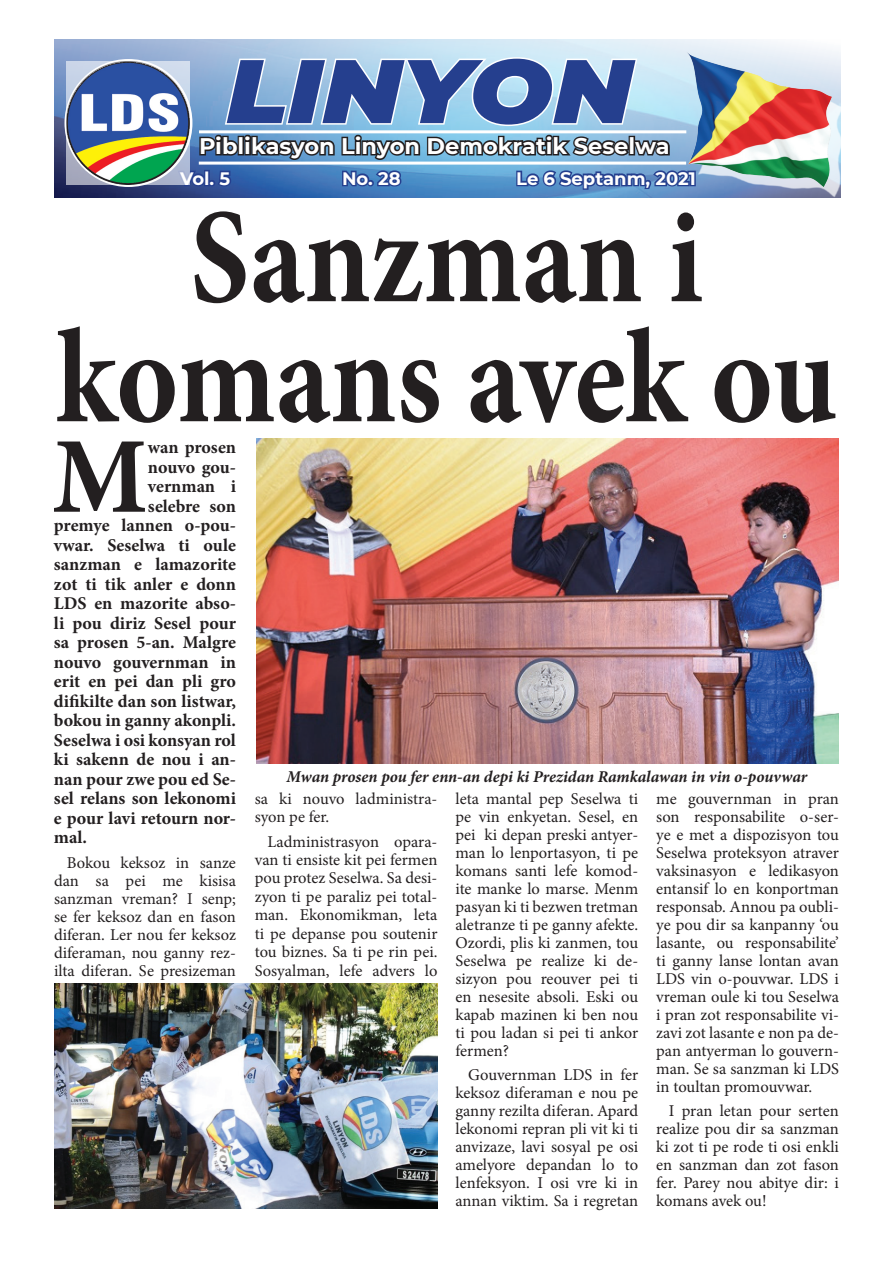
<style>
.page{position:relative;width:893px;height:1263px;background:#fff}
.page>*{position:absolute;margin:0;border:0;box-sizing:border-box;transform-origin:0 0}
.t1{font:700 135px/120px "Minion Pro";letter-spacing:-.005em;color:#231f20;text-align:center;scale:.87 1}
.t2{font:700 108px "Minion Pro";color:#231f20}
.t3{font:italic 900 90px "Montserrat";color:#253f8e;scale:1.1 1}
.t4{font:700 22.5px "Montserrat";color:#fff}
.t5{font:700 18px "Minion Pro";color:#231f20}
.t6{font:700 18px "Montserrat";color:#fff}
.t7{font:16.5px/18px "Minion Pro";color:#231f20;text-align:justify}
.t8{font:italic 700 16.5px "Minion Pro";letter-spacing:-.005em;color:#231f20}
</style>
<div class="page">
<img style="left:54px;top:39px;width:765px;height:159px">
<svg style="left:198px;top:56px;width:465px;height:106px;background:#95b7ce"></svg>
<svg style="left:175px;top:168px;width:59px;height:21px"></svg>
<svg style="left:340px;top:168px;width:64px;height:21px"></svg>
<svg style="left:515px;top:168px;width:148px;height:23px;background:#466faf"></svg>
<img style="left:66px;top:62px;width:123px;height:123px">
<div style="left:696px;top:62px;width:147px;height:136px;background:#fff;opacity:.75"></div>
<img style="left:663px;top:49px;width:180px;height:144px">
<hr style="left:199px;top:130px;width:487px;height:3px;background:#fff">
<hr style="left:199px;top:162px;width:487px;height:3px;background:#fff">
<img style="left:257px;top:438px;width:582px;height:326px">
<img style="left:54px;top:983px;width:383px;height:226px">
<h3 class="t3" style="left:226px;top:23px;width:371px">LINYON</h3>
<h3 class="t4" style="left:199px;top:130px;width:472px">Piblikasyon Linyon Demokratik Seselwa</h3>
<p class="t6" style="left:180px;top:165px;width:52px">Vol. 5</p>
<p class="t6" style="left:342px;top:165px;width:60px">No. 28</p>
<p class="t6" style="left:516px;top:165px;width:181px">Le 6 Septanm, 2021</p>
<h1 class="t1" style="left:56px;top:196px;width:899px">Sanzman i komans avek ou</h1>
<h2 class="t2" style="left:52px;top:401px;width:97px">M</h2>
<p class="t5" style="left:148px;top:435px;width:90px">wan prosen</p>
<p class="t5" style="left:148px;top:454px;width:90px">nouvo gou-</p>
<p class="t5" style="left:148px;top:474px;width:90px">vernman i</p>
<p class="t5" style="left:148px;top:493px;width:90px">selebre son</p>
<p class="t5" style="left:54px;top:513px;width:183px">premye lannen o-pou-</p>
<p class="t5" style="left:54px;top:532px;width:183px">vwar. Seselwa ti oule</p>
<p class="t5" style="left:54px;top:552px;width:183px">sanzman e lamazorite</p>
<p class="t5" style="left:54px;top:571px;width:183px">zot ti tik anler e donn</p>
<p class="t5" style="left:54px;top:591px;width:183px">LDS en mazorite abso-</p>
<p class="t5" style="left:54px;top:610px;width:184px">li pou diriz Sesel pour</p>
<p class="t5" style="left:54px;top:630px;width:183px">sa prosen 5-an. Malgre</p>
<p class="t5" style="left:54px;top:649px;width:183px">nouvo gouvernman in</p>
<p class="t5" style="left:54px;top:669px;width:183px">erit en pei dan pli gro</p>
<p class="t5" style="left:54px;top:688px;width:183px">difikilte dan son listwar,</p>
<p class="t5" style="left:54px;top:708px;width:183px">bokou in ganny akonpli.</p>
<p class="t5" style="left:54px;top:727px;width:183px">Seselwa i osi konsyan rol</p>
<p class="t5" style="left:54px;top:747px;width:183px">ki sakenn de nou i an-</p>
<p class="t5" style="left:54px;top:766px;width:183px">nan pour zwe pou ed Se-</p>
<p class="t5" style="left:54px;top:786px;width:183px">sel relans son lekonomi</p>
<p class="t5" style="left:54px;top:805px;width:183px">e pour lavi retourn nor-</p>
<p class="t5" style="left:54px;top:825px;width:35px">mal.</p>
<p class="t7" style="left:54px;top:853px;width:184px;text-indent:13px">Bokou keksoz in sanze dan sa pei me kisisa sanzman vreman? I senp; se fer keksoz dan en fason diferan. Ler nou fer keksoz diferaman, nou ganny rez&shy;ilta diferan. Se presizeman</p>
<p class="t8" style="left:287px;top:765px;width:522px">Mwan prosen pou fer enn-an depi ki Prezidan Ramkalawan in vin o-pouvwar</p>
<p class="t7" style="left:255px;top:789px;width:184px">sa ki nouvo ladministra&shy;syon pe fer.</p>
<p class="t7" style="left:255px;top:832px;width:184px;line-height:18.5px;text-indent:13px">Ladministrasyon opara&shy;van ti ensiste kit pei fermen pou protez Seselwa. Sa desi&shy;zyon ti pe paraliz pei total&shy;man. Ekonomikman, leta ti pe depanse pou soutenir tou biznes. Sa ti pe rin pei.<br>Sosyalman, lefe advers lo</p>
<p class="t7" style="left:455px;top:789px;width:184px">leta mantal pep Seselwa ti pe vin enkyetan. Sesel, en pei ki depan preski antyer&shy;man lo lenportasyon, ti pe komans santi lefe komod&shy;ite manke lo marse. Menm pasyan ki ti bezwen tretman aletranze ti pe ganny afekte.<br>Ozordi, plis ki zanmen, tou Seselwa pe realize ki de&shy;sizyon pou reouver pei ti en nesesite absoli. Eski ou kapab mazinen ki ben nou ti pou ladan si pei ti ankor fermen?</p>
<p class="t7" style="left:455px;top:1066px;width:184px;text-indent:13px">Gouvernman LDS in fer keksoz diferaman e nou pe ganny rezilta diferan. Apard lekonomi repran pli vit ki ti anvizaze, lavi sosyal pe osi amelyore depandan lo to lenfeksyon. I osi vre ki in annan viktim. Sa i regretan</p>
<p class="t7" style="left:656px;top:789px;width:184px">me gouvernman in pran son responsabilite o-ser&shy;ye e met a dispozisyon tou Seselwa proteksyon atraver vaksinasyon e ledikasyon entansif lo en konportman responsab. Annou pa oubli&shy;ye pou dir sa kanpanny ‘ou lasante, ou responsabilite’ ti ganny lanse lontan avan LDS vin o-pouvwar. LDS i vreman oule ki tou Seselwa i pran zot responsabilite vi&shy;zavi zot lasante e non pa de&shy;pan antyerman lo gouvern&shy;man. Se sa sanzman ki LDS in toultan promouvwar.</p>
<p class="t7" style="left:656px;top:1102px;width:184px;text-indent:13px">I pran letan pour serten realize pou dir sa sanzman ki zot ti pe rode ti osi enkli en sanzman dan zot fason fer. Parey nou abitye dir: i komans avek ou!</p>
</div>
